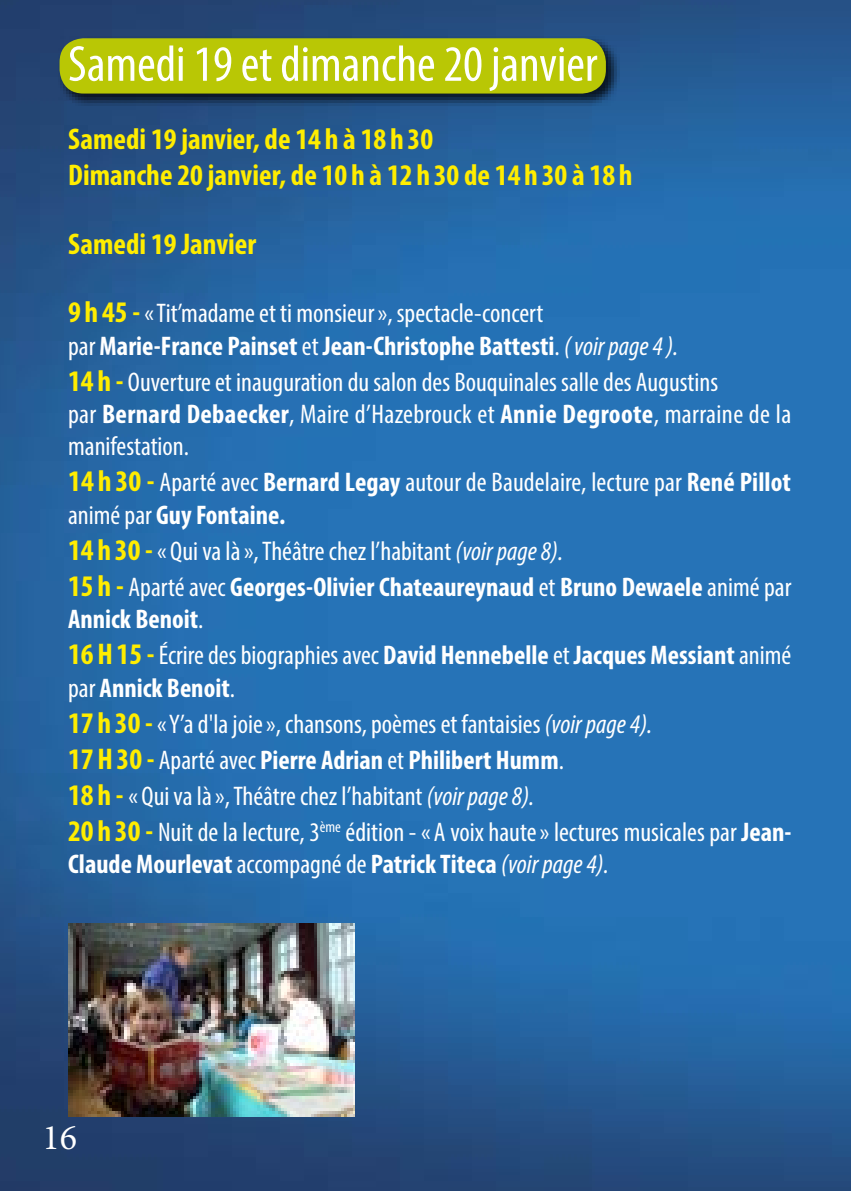
<style>
.page{position:relative;width:851px;height:1191px;background:#fff}
.page>*{position:absolute;margin:0;border:0;box-sizing:border-box;transform-origin:0 0}
.t1{font:condensed 51px "Myriad Pro";color:#fff}
.t2{font:36px "Minion Pro";color:#fff}
.t3{font:700 condensed 30px/36px "Myriad Pro";color:#ffed00}
.t4{font:condensed 27px/36px "Myriad Pro";color:#fff}
.t5{font:700 condensed 27px/36px "Myriad Pro";color:#fff}
.s1{font-weight:700;font-size:30px;color:#ffed00}
.s2{font-weight:700}
.s3{font-style:italic}
.s4{font-weight:400}
.s5{font-size:30px;color:#ffed00}
.s6{font-weight:400;font-style:italic}
</style>
<div class="page">
<img style="left:0;top:0;width:850px;height:1191px">
<div style="left:58px;top:37px;width:561px;height:69px;background:#000;opacity:.75"></div>
<div style="left:60px;top:38px;width:545px;height:56px;background:#b9c705;border-radius:24px"></div>
<img style="left:68px;top:923px;width:287px;height:193px">
<h1 class="t1" style="left:68px;top:33px;width:531px">Samedi 19 et dimanche 20 janvier</h1>
<p class="t3" style="left:68px;top:121px;width:566px">Samedi 19 janvier, de 14 h à 18 h 30<br>Dimanche 20 janvier, de 10 h à 12 h 30 de 14 h 30 à 18 h</p>
<p class="t3" style="left:68px;top:225px;width:190px">Samedi 19 Janvier</p>
<p class="t4" style="left:68px;top:297px;width:611px;line-height:32.4px"><span class="s1">9 h 45 -</span> «Tit’madame et ti monsieur», spectacle-concert<br>par <span class="s2">Marie-France Painset</span> et <span class="s2">Jean-Christophe Battesti</span>. <span class="s3">(voir page 4).</span></p>
<p class="t4" style="left:68px;top:365px;width:724px;line-height:32.4px"><span class="s1">14 h -</span> Ouverture et inauguration du salon des Bouquinales salle des Augustins<br>par <span class="s2">Bernard Debaecker</span>, Maire d’Hazebrouck et <span class="s2">Annie Degroote</span>, marraine de la manifestation.</p>
<p class="t4" style="left:68px;top:466px;width:724px;line-height:32.4px"><span class="s1">14 h 30 -</span> Aparté avec <span class="s2">Bernard Legay</span> autour de Baudelaire, lecture par <span class="s2">René Pillot </span>animé par <span class="s2">Guy Fontaine.</span></p>
<p class="t4" style="left:68px;top:532px;width:724px"><span class="s1">14 h 30 -</span> « Qui va là», Théâtre chez l’habitant <span class="s3">(voir page 8).<br></span><span class="s1">15 h -</span> Aparté avec <span class="s2">Georges-Olivier Chateaureynaud</span> et <span class="s2">Bruno Dewaele</span> animé par</p>
<p class="t5" style="left:68px;top:600px;width:724px">Annick Benoit<span class="s4">.<br></span><span class="s5">16H15 -</span><span class="s4">Écrire des biographies avec</span> David Hennebelle <span class="s4">et</span> Jacques Messiant <span class="s4">animé</span></p>
<p class="t4" style="left:68px;top:669px;width:724px">par <span class="s2">Annick Benoit</span>.<br><span class="s1">17 h 30 -</span> «Y’a d'la joie», chansons, poèmes et fantaisies <span class="s3">(voir page 4).<br></span><span class="s1">17H30 -</span> Aparté avec <span class="s2">Pierre Adrian</span> et <span class="s2">Philibert Humm</span>.<br><span class="s1">18 h -</span> « Qui va là», Théâtre chez l’habitant <span class="s3">(voir page 8).<br></span><span class="s1">20 h 30 -</span> Nuit de la lecture, 3<sup>ème</sup> édition - « A voix haute» lectures musicales par <span class="s2">Jean-</span></p>
<p class="t5" style="left:68px;top:845px;width:542px">Claude Mourlevat <span class="s4">accompagné de</span> Patrick Titeca <span class="s6">(voir page 4).</span></p>
<h2 class="t2" style="left:43px;top:1113px;width:36px">16</h2>
</div>
